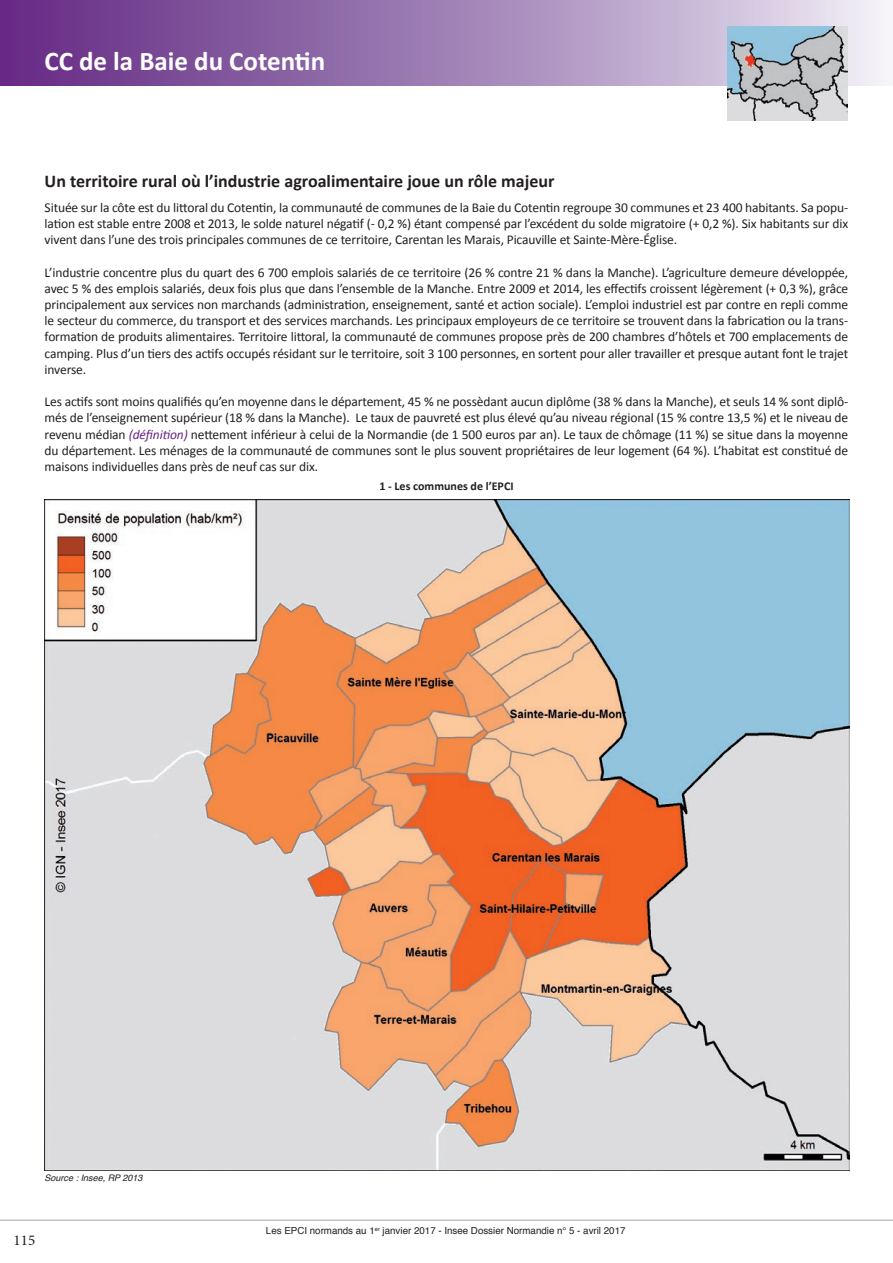
<style>
.page{position:relative;width:893px;height:1263px;background:#fff}
.page>*{position:absolute;margin:0;border:0;box-sizing:border-box;transform-origin:0 0}
.t1{font:700 27px "Calibri";color:#fff}
.t2{font:700 18px "Calibri";color:#231f20}
.t3{font:15px "Minion Pro";color:#231f20}
.t4{font:13.5px/16.2px "Calibri";letter-spacing:-.01em;color:#231f20;text-align:justify}
.t5{font:700 12px "Calibri";color:#231f20}
.t6{font:9.75px "Helvetica";color:#231f20}
.t7{font:italic 9px "Helvetica";color:#231f20}
.s1{font-style:italic;color:#642483}
</style>
<div class="page">
<div style="left:0;top:0;width:893px;height:85px;background:linear-gradient(to right,#5e237f,#ebe8f2)"></div>
<img style="left:728px;top:26px;width:119px;height:94px">
<img style="left:45px;top:499px;width:805px;height:671px">
<hr style="left:0;top:1219px;width:893px;height:2px;background:#a8a9ad">
<h1 class="t1" style="left:44px;top:44px;width:282px">CC de la Baie du Cotentin</h1>
<h2 class="t2" style="left:45px;top:170px;width:511px">Un territoire rural où l’industrie agroalimentaire joue un rôle majeur</h2>
<p class="t4" style="left:45px;top:199px;width:805px">Située sur la côte est du littoral du Cotentin, la communauté de communes de la Baie du Cotentin regroupe 30 communes et 23 400 habitants. Sa popu&shy;lation est stable entre 2008 et 2013, le solde naturel négatif (- 0,2 %) étant compensé par l’excédent du solde migratoire (+ 0,2 %). Six habitants sur dix vivent dans l’une des trois principales communes de ce territoire, Carentan les Marais, Picauville et Sainte-Mère-Église.</p>
<p class="t4" style="left:45px;top:264px;width:805px">L’industrie concentre plus du quart des 6 700 emplois salariés de ce territoire (26 % contre 21 % dans la Manche). L’agriculture demeure développée, avec 5 % des emplois salariés, deux fois plus que dans l’ensemble de la Manche. Entre 2009 et 2014, les effectifs croissent légèrement (+ 0,3 %), grâce principalement aux services non marchands (administration, enseignement, santé et action sociale). L’emploi industriel est par contre en repli comme le secteur du commerce, du transport et des services marchands. Les principaux employeurs de ce territoire se trouvent dans la fabrication ou la trans&shy;formation de produits alimentaires. Territoire littoral, la communauté de communes propose près de 200 chambres d’hôtels et 700 emplacements de camping. Plus d’un tiers des actifs occupés résidant sur le territoire, soit 3 100 personnes, en sortent pour aller travailler et presque autant font le trajet inverse.</p>
<p class="t4" style="left:45px;top:394px;width:805px">Les actifs sont moins qualifiés qu’en moyenne dans le département, 45 % ne possèdant aucun diplôme (38 % dans la Manche), et seuls 14 % sont diplô&shy;més de l’enseignement supérieur (18 % dans la Manche). Le taux de pauvreté est plus élevé qu’au niveau régional (15 % contre 13,5 %) et le niveau de revenu médian <span class="s1">(définition)</span> nettement inférieur à celui de la Normandie (de 1 500 euros par an). Le taux de chômage (11 %) se situe dans la moyenne du département. Les ménages de la communauté de communes sont le plus souvent propriétaires de leur logement (64 %). L’habitat est constitué de maisons individuelles dans près de neuf cas sur dix.</p>
<p class="t5" style="left:379px;top:478px;width:136px">1 - Les communes de l’EPCI</p>
<p class="t7" style="left:45px;top:1171px;width:99px">Source : Insee, RP 2013</p>
<p class="t3" style="left:14px;top:1230px;width:23px">115</p>
<p class="t6" style="left:266px;top:1223px;width:361px">Les EPCI normands au 1<sup>er</sup> janvier 2017 - Insee Dossier Normandie n° 5 - avril 2017</p>
</div>
